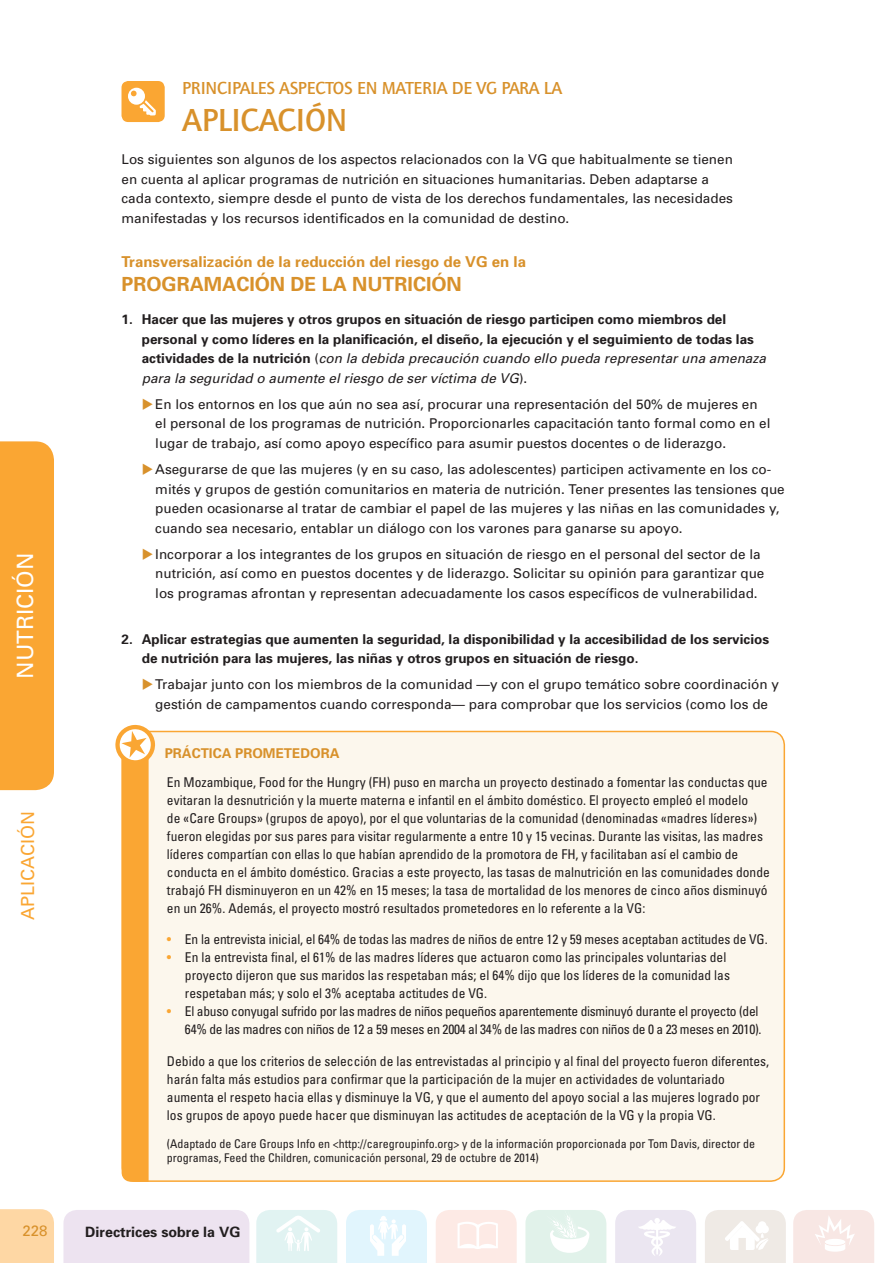
<style>
.page{position:relative;width:893px;height:1263px;background:#fff}
.page>*{position:absolute;margin:0;border:0;box-sizing:border-box;transform-origin:0 0}
.t1{font:500 33px "Quay Sans ITC Std";letter-spacing:-.01em;color:#d8912b}
.t2{font:22.5px "Univers";color:#fff}
.t3{font:700 19.5px "Univers";color:#d8912b}
.t4{font:500 18px "Quay Sans ITC Std";letter-spacing:-.01em;color:#d8912b}
.t5{font:18px "Univers";color:#faa633}
.t6{font:700 15px "Univers";color:#d8912b}
.t7{font:15px "Univers";color:#d8912b}
.t8{font:700 14.25px "Univers";color:#221e1f}
.t9{font:condensed 13.5px/18px "Univers";color:#221e1f}
.t10{font:13.5px/19.5px "Univers";color:#221e1f}
.t11{font:700 13.5px/19.5px "Univers";color:#221e1f}
.t12{font:condensed 13.5px/18px "Univers";letter-spacing:-.02em;color:#221e1f;text-align:right}
.t13{font:700 13.5px "Univers";color:#d8912b}
.t14{font:condensed 12px/14.4px "Univers";color:#221e1f}
.s1{font-weight:400}
.s2{font-weight:400;font-style:italic}
.s3{color:#d8912b}
.s4{color:#faa633}
</style>
<div class="page">
<div style="left:63px;top:1210px;width:186px;height:53px;background:#ede3f0"></div>
<svg style="left:256px;top:1210px;width:81px;height:53px;background:#e4f4f3"></svg>
<svg style="left:525px;top:1210px;width:81px;height:53px"></svg>
<svg style="left:436px;top:1210px;width:81px;height:53px;background:#fdece7"></svg>
<svg style="left:346px;top:1210px;width:81px;height:53px"></svg>
<svg style="left:615px;top:1210px;width:81px;height:53px;background:#ede9f2"></svg>
<svg style="left:705px;top:1210px;width:81px;height:53px"></svg>
<svg style="left:793px;top:1210px;width:81px;height:53px;background:#f8e9e7"></svg>
<div style="left:0;top:1209px;width:54px;height:54px;background:#fed7a4"></div>
<div style="left:0;top:441px;width:54px;height:349px;background:#faa633"></div>
<div style="left:122px;top:81px;width:43px;height:41px;background:#faa633;border-radius:7px"></div>
<svg style="left:128px;top:88px;width:28px;height:27px"></svg>
<div style="left:122px;top:731px;width:662px;height:450px;background:#fcf7ed;border-radius:14px"></div>
<svg style="left:115px;top:724px;width:41px;height:458px"></svg>
<h2 class="t2" style="left:11px;top:679px;width:128px;rotate:-90deg">NUTRICIÓN</h2>
<h3 class="t5" style="left:16px;top:920px;width:111px;rotate:-90deg">APLICACIÓN</h3>
<p class="t7" style="left:23px;top:1221px;width:27px">228</p>
<h3 class="t4" style="left:182px;top:77px;width:382px">PRINCIPALES ASPECTOS EN MATERIA DE VG PARA LA</h3>
<h1 class="t1" style="left:182px;top:101px;width:167px">APLICACIÓN</h1>
<p class="t10" style="left:122px;top:150px;width:613px">Los siguientes son algunos de los aspectos relacionados con la VG que habitualmente se tienen en cuenta al aplicar programas de nutrición en situaciones humanitarias. Deben adaptarse a cada contexto, siempre desde el punto de vista de los derechos fundamentales, las necesidades manifestadas y los recursos identificados en la comunidad de destino.</p>
<p class="t6" style="left:122px;top:252px;width:406px">Transversalización de la reducción del riesgo de VG en la</p>
<h3 class="t3" style="left:122px;top:272px;width:342px">PROGRAMACIÓN DE LA NUTRICIÓN</h3>
<p class="t11" style="left:142px;top:309px;width:626px;text-indent:-20px">1. Hacer que las mujeres y otros grupos en situación de riesgo participen como miembros del personal y como líderes en la planificación, el diseño, la ejecución y el seguimiento de todas las actividades de la nutrición <span class="s1">(</span><span class="s2">con la debida precaución cuando ello pueda representar una amenaza para la seguridad o aumente el riesgo de ser víctima de VG</span><span class="s1">).</span></p>
<p class="t10" style="left:155px;top:394px;width:617px;text-indent:-14px"><span class="s3">◆</span>En los entornos en los que aún no sea así, procurar una representación del 50% de mujeres en el personal de los programas de nutrición. Proporcionarles capacitación tanto formal como en el lugar de trabajo, así como apoyo específico para asumir puestos docentes o de liderazgo.</p>
<p class="t10" style="left:155px;top:459px;width:631px;text-indent:-14px"><span class="s3">◆</span>Asegurarse de que las mujeres (y en su caso, las adolescentes) participen activamente en los co&shy;mités y grupos de gestión comunitarios en materia de nutrición. Tener presentes las tensiones que pueden ocasionarse al tratar de cambiar el papel de las mujeres y las niñas en las comunidades y, cuando sea necesario, entablar un diálogo con los varones para ganarse su apoyo.</p>
<p class="t10" style="left:155px;top:544px;width:611px;text-indent:-14px"><span class="s3">◆</span>Incorporar a los integrantes de los grupos en situación de riesgo en el personal del sector de la nutrición, así como en puestos docentes y de liderazgo. Solicitar su opinión para garantizar que los programas afrontan y representan adecuadamente los casos específicos de vulnerabilidad.</p>
<p class="t11" style="left:142px;top:629px;width:629px;text-indent:-20px">2. Aplicar estrategias que aumenten la seguridad, la disponibilidad y la accesibilidad de los servicios de nutrición para las mujeres, las niñas y otros grupos en situación de riesgo.</p>
<p class="t10" style="left:142px;top:675px;width:639px;text-align:center"><span class="s3">◆</span>Trabajar junto con los miembros de la comunidad —y con el grupo temático sobre coordinación y gestión de campamentos cuando corresponda— para comprobar que los servicios (como los de</p>
<p class="t13" style="left:165px;top:744px;width:176px">PRÁCTICA PROMETEDORA</p>
<p class="t9" style="left:167px;top:773px;width:604px">En Mozambique, Food for the Hungry (FH) puso en marcha un proyecto destinado a fomentar las conductas que evitaran la desnutrición y la muerte materna e infantil en el ámbito doméstico. El proyecto empleó el modelo<br>de «Care Groups» (grupos de apoyo), por el que voluntarias de la comunidad (denominadas «madres líderes») fueron elegidas por sus pares para visitar regularmente a entre 10 y 15 vecinas. Durante las visitas, las madres líderes compartían con ellas lo que habían aprendido de la promotora de FH, y facilitaban así el cambio de conducta en el ámbito doméstico. Gracias a este proyecto, las tasas de malnutrición en las comunidades donde trabajó FH disminuyeron en un 42% en 15 meses; la tasa de mortalidad de los menores de cinco años disminuyó en un 26%. Además, el proyecto mostró resultados prometedores en lo referente a la VG:</p>
<p class="t9" style="left:167px;top:930px;width:602px"><span class="s4">•</span> En la entrevista inicial, el 64% de todas las madres de niños de entre 12 y 59 meses aceptaban actitudes de VG.</p>
<p class="t9" style="left:185px;top:948px;width:547px;text-indent:-18px"><span class="s4">•</span> En la entrevista final, el 61% de las madres líderes que actuaron como las principales voluntarias del proyecto dijeron que sus maridos las respetaban más; el 64% dijo que los líderes de la comunidad las respetaban más; y solo el 3% aceptaba actitudes de VG.</p>
<p class="t12" style="left:167px;top:1002px;width:596px"><span class="s4">•</span> El abuso conyugal sufrido por las madres de niños pequeños aparentemente disminuyó durante el proyecto (del<br>64% de las madres con niños de 12 a 59 meses en 2004 al 34% de las madres con niños de 0 a 23 meses en 2010).</p>
<p class="t9" style="left:167px;top:1052px;width:604px">Debido a que los criterios de selección de las entrevistadas al principio y al final del proyecto fueron diferentes, harán falta más estudios para confirmar que la participación de la mujer en actividades de voluntariado aumenta el respeto hacia ellas y disminuye la VG, y que el aumento del apoyo social a las mujeres logrado por los grupos de apoyo puede hacer que disminuyan las actitudes de aceptación de la VG y la propia VG.</p>
<p class="t14" style="left:167px;top:1136px;width:590px">(Adaptado de Care Groups Info en &lt;http://caregroupinfo.org&gt; y de la información proporcionada por Tom Davis, director de programas, Feed the Children, comunicación personal, 29 de octubre de 2014)</p>
<p class="t8" style="left:85px;top:1222px;width:157px">Directrices sobre la VG</p>
</div>
